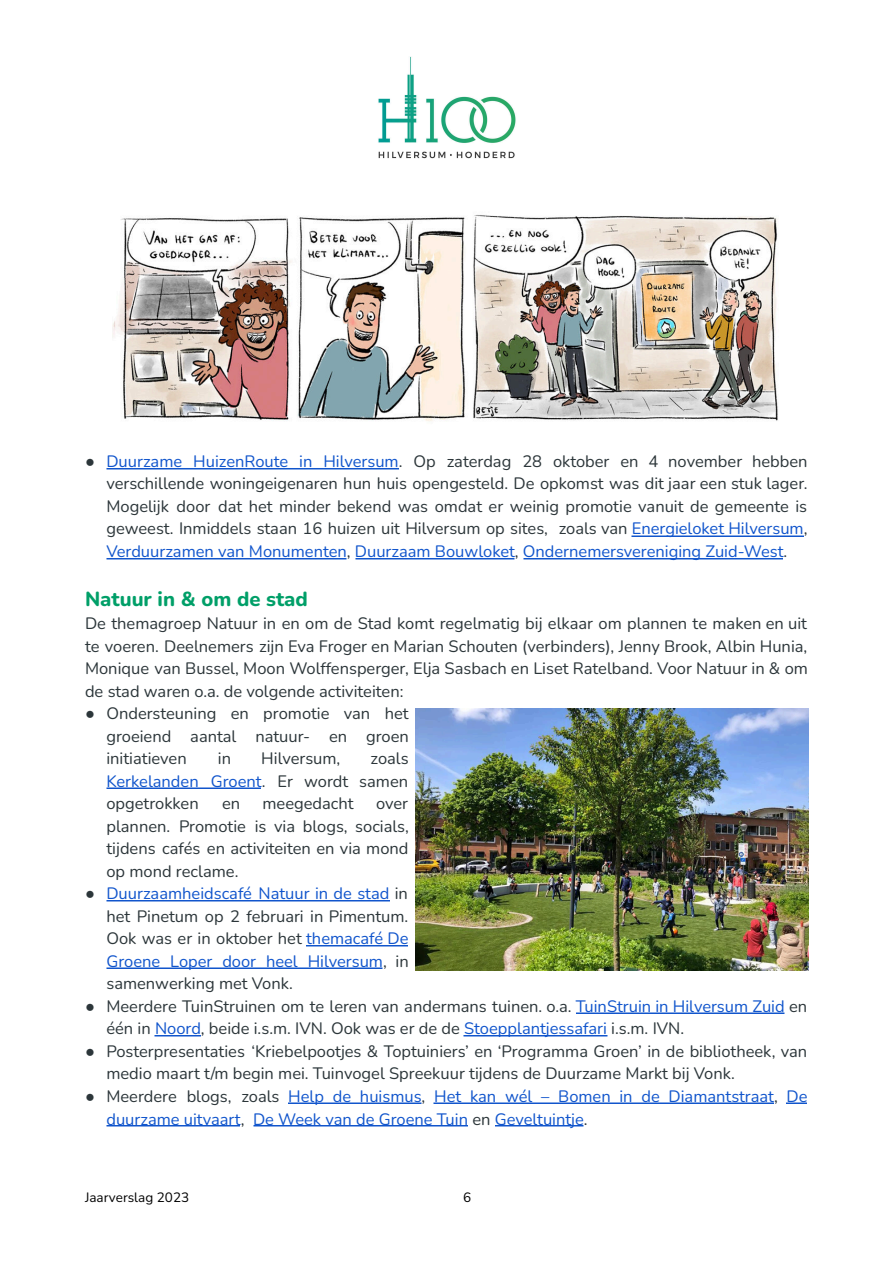
<style>
.page{position:relative;width:894px;height:1263px;background:#fff}
.page>*{position:absolute;margin:0;border:0;box-sizing:border-box;transform-origin:0 0}
.t1{font:800 20.25px "Nunito";color:#009f68}
.t2{font:16.5px/22.5px "Nunito";color:#2c363a;text-align:justify}
.t3{font:16.5px/22.5px "Nunito";color:#15c}
.t4{font:13.5px "Nunito";color:#000}
.s1{font-family:"Arial"}
.s2{color:#15c}
.s3{font-family:"Arial";color:#2c363a}
.s4{color:#2c363a}
</style>
<div class="page">
<hr style="left:107px;top:468px;width:292px;height:1px;background:#15c">
<hr style="left:631px;top:535px;width:173px;height:2px;background:#15c">
<hr style="left:107px;top:558px;width:240px;height:1px;background:#15c">
<hr style="left:356px;top:558px;width:158px;height:1px;background:#15c">
<hr style="left:523px;top:558px;width:260px;height:1px;background:#15c">
<hr style="left:107px;top:788px;width:154px;height:1px;background:#15c">
<hr style="left:107px;top:900px;width:283px;height:2px;background:#15c">
<hr style="left:306px;top:945px;width:102px;height:1px;background:#15c">
<hr style="left:107px;top:967px;width:276px;height:2px;background:#15c">
<hr style="left:576px;top:1013px;width:209px;height:1px;background:#15c">
<hr style="left:155px;top:1035px;width:46px;height:2px;background:#15c">
<hr style="left:464px;top:1035px;width:144px;height:2px;background:#15c">
<hr style="left:288px;top:1103px;width:134px;height:1px;background:#15c">
<hr style="left:433px;top:1103px;width:341px;height:1px;background:#15c">
<svg style="left:786px;top:1103px;width:21px;height:1px"></svg>
<hr style="left:107px;top:1125px;width:133px;height:2px;background:#15c">
<hr style="left:254px;top:1125px;width:214px;height:2px;background:#15c">
<hr style="left:495px;top:1125px;width:89px;height:2px;background:#15c">
<img style="left:378px;top:56px;width:138px;height:103px">
<img style="left:112px;top:215px;width:666px;height:207px">
<img style="left:416px;top:708px;width:392px;height:262px">
<p class="t2" style="left:106px;top:450px;width:703px;text-indent:-21px"><span class="s1">●</span> <span class="s2">Duurzame HuizenRoute in Hilversum</span>. Op zaterdag 28 oktober en 4 november hebben verschillende woningeigenaren hun huis opengesteld. De opkomst was dit jaar een stuk lager.<br>Mogelijk door dat het minder bekend was omdat er weinig promotie vanuit de gemeente is geweest. Inmiddels staan 16 huizen uit Hilversum op sites, zoals van <span class="s2">Energieloket Hilversum</span>, <span class="s2">Verduurzamen van Monumenten</span>, <span class="s2">Duurzaam Bouwloket</span>, <span class="s2">Ondernemersvereniging Zuid-West</span>.</p>
<p class="t1" style="left:85px;top:585px;width:224px">Natuur in &amp; om de stad</p>
<p class="t2" style="left:85px;top:613px;width:724px">De themagroep Natuur in en om de Stad komt regelmatig bij elkaar om plannen te maken en uit te voeren. Deelnemers zijn Eva Froger en Marian Schouten (verbinders), Jenny Brook, Albin Hunia, Monique van Bussel, Moon Wolffensperger, Elja Sasbach en Liset Ratelband. Voor Natuur in &amp; om de stad waren o.a. de volgende activiteiten:</p>
<p class="t2" style="left:106px;top:703px;width:304px;text-indent:-21px"><span class="s1">●</span> Ondersteuning en promotie van het groeiend aantal natuur- en groen initiatieven</p>
<p class="t2" style="left:106px;top:748px;width:304px;text-indent:264px">zoals <span class="s2">Kerkelanden Groent</span>. Er wordt samen opgetrokken</p>
<p class="t2" style="left:218px;top:748px;width:15px">in</p>
<p class="t2" style="left:261px;top:748px;width:81px">Hilversum,</p>
<p class="t2" style="left:222px;top:793px;width:20px">en</p>
<p class="t2" style="left:263px;top:793px;width:93px">meegedacht</p>
<p class="t2" style="left:106px;top:793px;width:304px;text-indent:270px">over plannen. Promotie is via blogs, socials, tijdens cafés en activiteiten en via mond op mond reclame.</p>
<p class="t2" style="left:106px;top:883px;width:304px;text-indent:-21px"><span class="s1">●</span> <span class="s2">Duurzaamheidscafé Natuur in de stad</span> in het Pinetum op 2 februari in Pimentum.<br>Ook was er in oktober het <span class="s2">themacafé De Groene Loper door heel Hilversum</span>, in samenwerking met Vonk.</p>
<p class="t2" style="left:106px;top:995px;width:702px;text-indent:-21px"><span class="s1">●</span> Meerdere TuinStruinen om te leren van andermans tuinen. o.a. <span class="s2">TuinStruin in Hilversum Zuid</span> en één in <span class="s2">Noord</span>, beide i.s.m. IVN. Ook was er de de <span class="s2">Stoepplantjessafari</span> i.s.m. IVN.</p>
<p class="t2" style="left:106px;top:1040px;width:702px;text-indent:-21px"><span class="s1">●</span> Posterpresentaties ‘Kriebelpootjes &amp; Toptuiniers’ en ‘Programma Groen’ in de bibliotheek, van medio maart t/m begin mei. Tuinvogel Spreekuur tijdens de Duurzame Markt bij Vonk.</p>
<p class="t3" style="left:106px;top:1085px;width:703px;text-indent:-21px"><span class="s3">●</span> <span class="s4">Meerdere blogs, zoals</span> Help de huismus<span class="s4">,</span> Het kan wél – Bomen in de Diamantstraat<span class="s4">,</span> De duurzame uitvaart<span class="s4">,</span> De Week van de Groene Tuin <span class="s4">en</span> Geveltuintje<span class="s4">.</span></p>
<p class="t4" style="left:85px;top:1188px;width:106px">Jaarverslag 2023</p>
<p class="t4" style="left:463px;top:1188px;width:10px">6</p>
</div>
